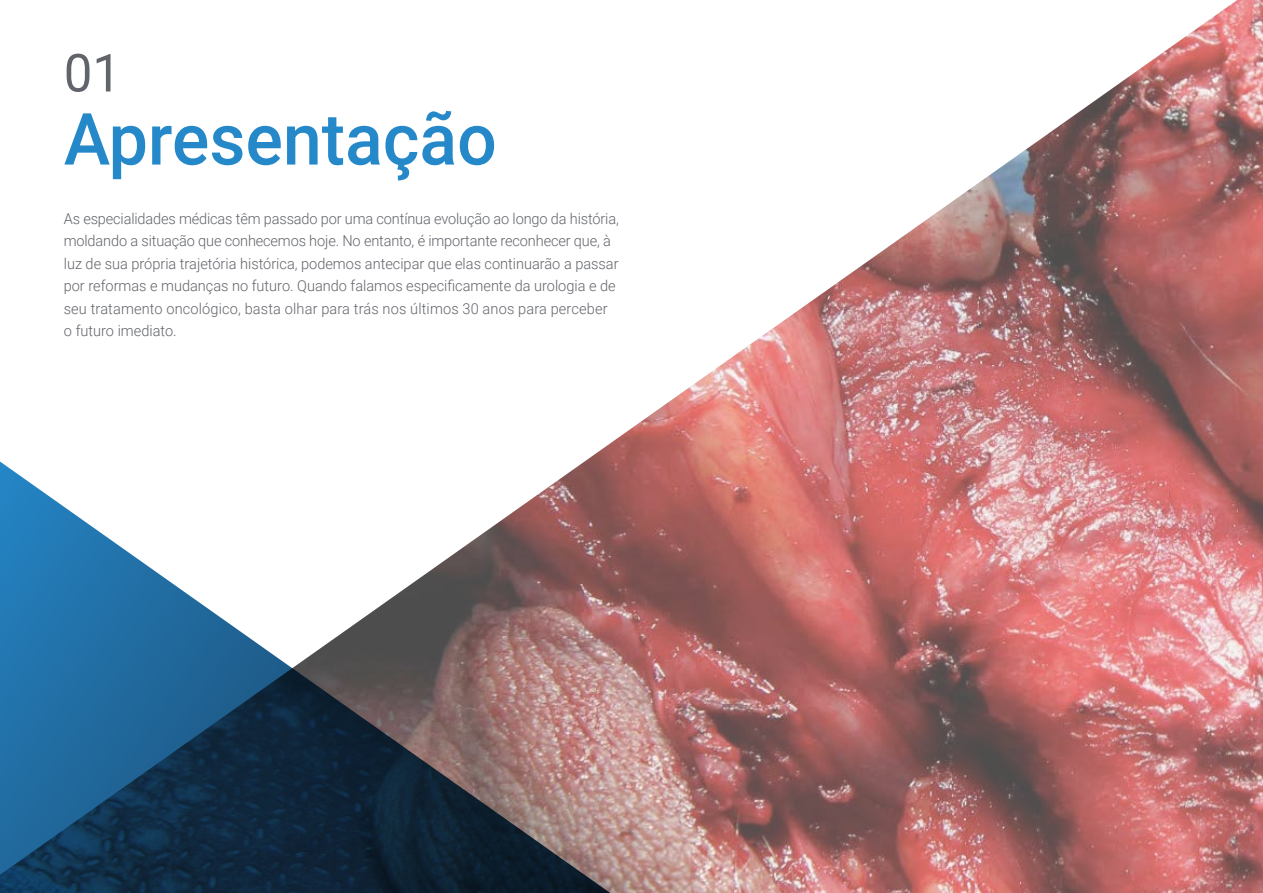
<style>
.page{position:relative;width:1263px;height:893px;background:#fff}
.page>*{position:absolute;margin:0;border:0;box-sizing:border-box;transform-origin:0 0}
.t1{font:500 72px "Roboto";color:#2488c9}
.t2{font:52.5px "Roboto";color:#61646a}
.t3{font:300 15px/22.5px "Roboto";color:#61646a}
</style>
<div class="page">
<img style="left:606px;top:0;width:657px;height:893px">
<svg style="left:0;top:446px;width:640px;height:447px"></svg>
<h2 class="t2" style="left:64px;top:36px;width:59px">01</h2>
<h1 class="t1" style="left:64px;top:89px;width:435px">Apresentação</h1>
<p class="t3" style="left:64px;top:207px;width:557px">As especialidades médicas têm passado por uma contínua evolução ao longo da história, moldando a situação que conhecemos hoje. No entanto, é importante reconhecer que, à luz de sua própria trajetória histórica, podemos antecipar que elas continuarão a passar por reformas e mudanças no futuro. Quando falamos especificamente da urologia e de seu tratamento oncológico, basta olhar para trás nos últimos 30 anos para perceber o futuro imediato.</p>
</div>
